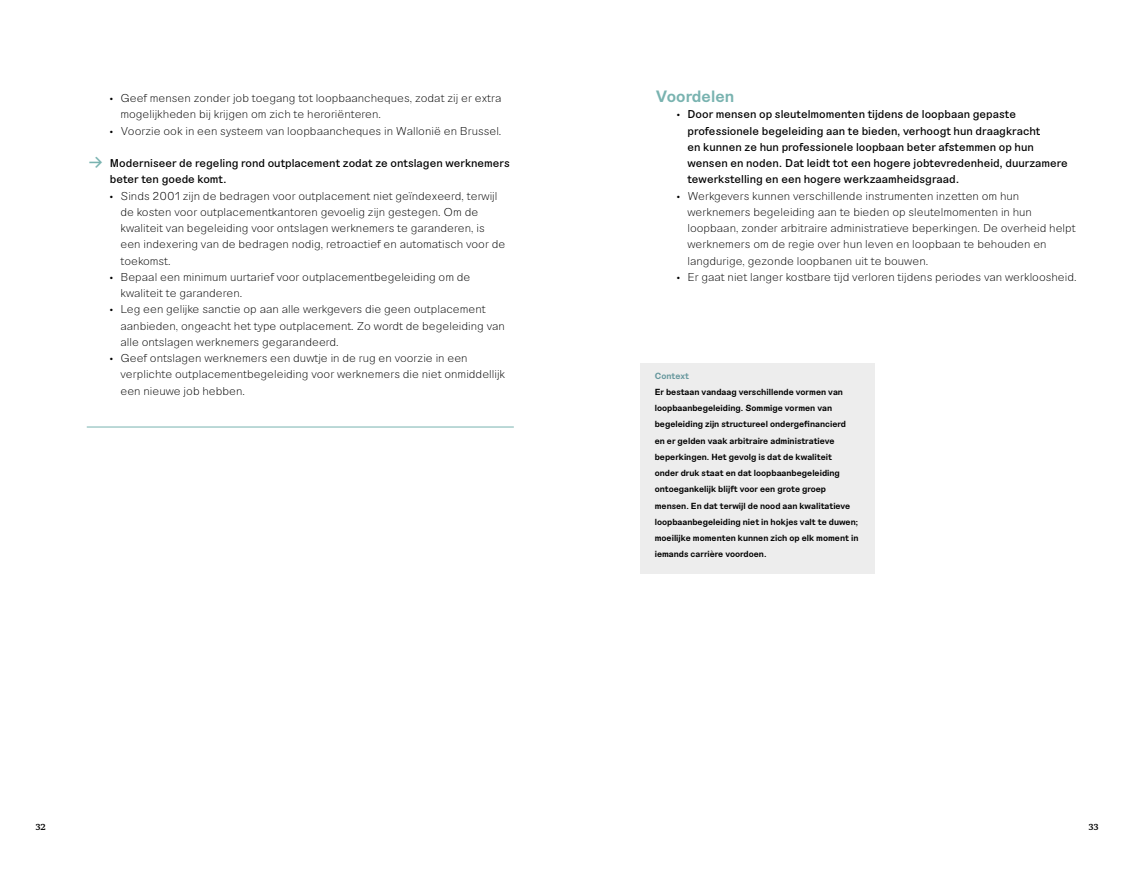
<style>
.page{position:relative;width:1134px;height:869px;background:#fff}
.page>*{position:absolute;margin:0;border:0;box-sizing:border-box;transform-origin:0 0}
.t1{font:700 16.25px "NT Bau";color:#79b3b0}
.t2{font:300 11.25px/16.2px "NT Bau";color:#000}
.t3{font:500 11.25px/16.2px "NT Bau";color:#000}
.t4{font:700 8.75px/16.2px "NT Bau";color:#000}
.t5{font:700 8.75px "NT Bau";color:#64969c}
.t6{font:500 expanded 8.75px "More Pro";color:#000}
.s1{font-weight:900;font-size:17.5px;color:#79b3b0}
.s2{font-weight:300}
</style>
<div class="page">
<div style="left:641px;top:363px;width:234px;height:210px;background:#ededed"></div>
<hr style="left:87px;top:426px;width:427px;height:1px;background:#79b3b0">
<p class="t2" style="left:120px;top:90px;width:382px;text-indent:-11px">• Geef mensen zonder job toegang tot loopbaancheques, zodat zij er extra mogelijkheden bij krijgen om zich te heroriënteren.</p>
<p class="t2" style="left:110px;top:122px;width:393px">• Voorzie ook in een systeem van loopbaancheques in Wallonië en Brussel.</p>
<p class="t3" style="left:110px;top:155px;width:401px;text-indent:-21px"><span class="s1">→</span> Moderniseer de regeling rond outplacement zodat ze ontslagen werknemers beter ten goede komt.</p>
<p class="t2" style="left:120px;top:187px;width:386px;text-indent:-11px">• Sinds 2001 zijn de bedragen voor outplacement niet geïndexeerd, terwijl de kosten voor outplacementkantoren gevoelig zijn gestegen. Om de kwaliteit van begeleiding voor ontslagen werknemers te garanderen, is een indexering van de bedragen nodig, retroactief en automatisch voor de toekomst.</p>
<p class="t2" style="left:120px;top:269px;width:351px;text-indent:-11px">• Bepaal een minimum uurtarief voor outplacementbegeleiding om de kwaliteit te garanderen.</p>
<p class="t2" style="left:120px;top:301px;width:386px;text-indent:-11px">• Leg een gelijke sanctie op aan alle werkgevers die geen outplacement aanbieden, ongeacht het type outplacement. Zo wordt de begeleiding van alle ontslagen werknemers gegarandeerd.</p>
<p class="t2" style="left:120px;top:350px;width:386px;text-indent:-11px">• Geef ontslagen werknemers een duwtje in de rug en voorzie in een verplichte outplacementbegeleiding voor werknemers die niet onmiddellijk een nieuwe job hebben.</p>
<h1 class="t1" style="left:656px;top:86px;width:80px">Voordelen</h1>
<p class="t3" style="left:687px;top:107px;width:382px;text-indent:-11px"><span class="s2">•</span> Door mensen op sleutelmomenten tijdens de loopbaan gepaste professionele begeleiding aan te bieden, verhoogt hun draagkracht<br>en kunnen ze hun professionele loopbaan beter afstemmen op hun wensen en noden. Dat leidt tot een hogere jobtevredenheid, duurzamere tewerkstelling en een hogere werkzaamheidsgraad.</p>
<p class="t2" style="left:687px;top:187px;width:390px;text-indent:-11px">• Werkgevers kunnen verschillende instrumenten inzetten om hun werknemers begeleiding aan te bieden op sleutelmomenten in hun loopbaan, zonder arbitraire administratieve beperkingen. De overheid helpt werknemers om de regie over hun leven en loopbaan te behouden en langdurige, gezonde loopbanen uit te bouwen.</p>
<p class="t2" style="left:677px;top:269px;width:401px">• Er gaat niet langer kostbare tijd verloren tijdens periodes van werkloosheid.</p>
<p class="t5" style="left:655px;top:370px;width:36px">Context</p>
<p class="t4" style="left:655px;top:384px;width:205px">Er bestaan vandaag verschillende vormen van loopbaanbegeleiding. Sommige vormen van begeleiding zijn structureel ondergefinancierd<br>en er gelden vaak arbitraire administratieve beperkingen. Het gevolg is dat de kwaliteit<br>onder druk staat en dat loopbaanbegeleiding ontoegankelijk blijft voor een grote groep mensen. En dat terwijl de nood aan kwalitatieve loopbaanbegeleiding niet in hokjes valt te duwen; moeilijke momenten kunnen zich op elk moment in iemands carrière voordoen.</p>
<p class="t6" style="left:35px;top:819px;width:12px">32</p>
<p class="t6" style="left:1088px;top:819px;width:12px">33</p>
</div>
